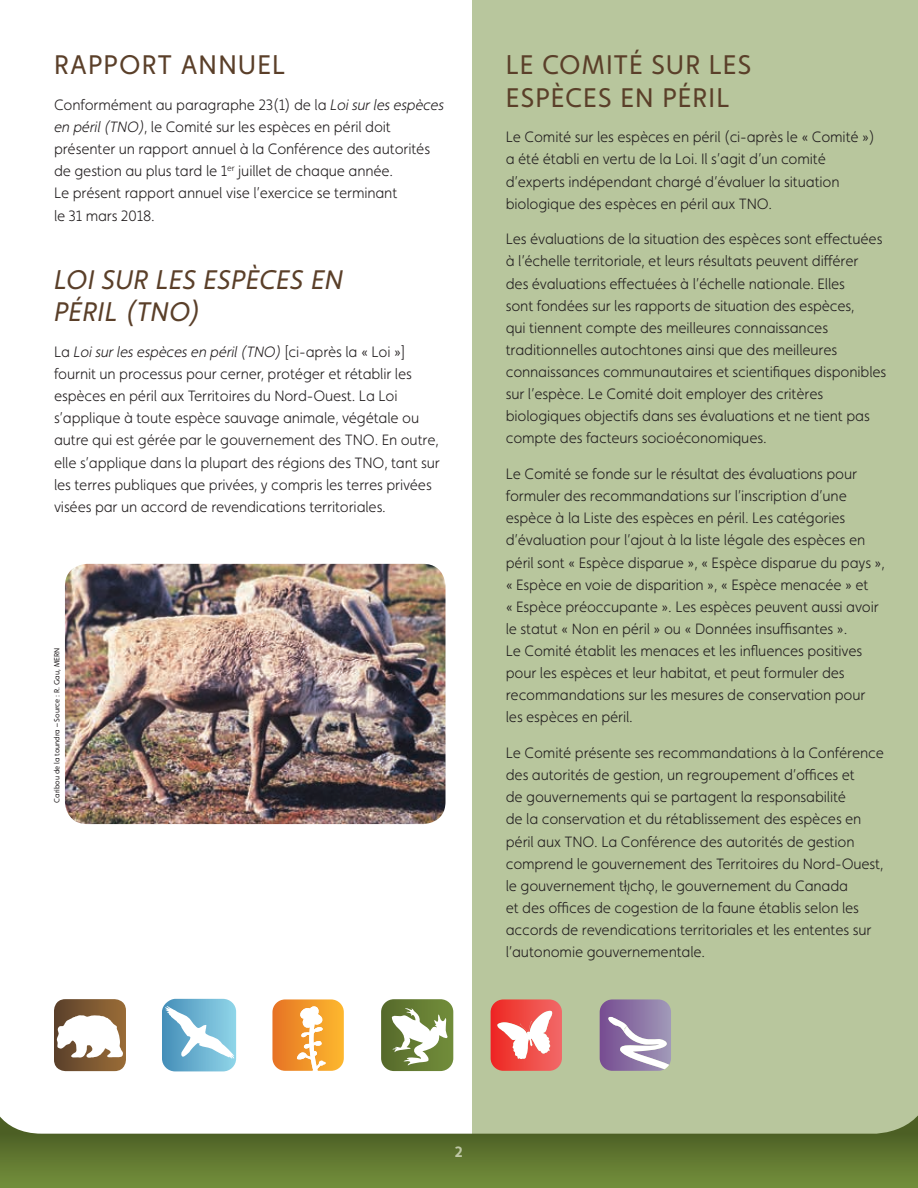
<style>
.page{position:relative;width:918px;height:1188px;background:#fff}
.page>*{position:absolute;margin:0;border:0;box-sizing:border-box;transform-origin:0 0}
.t1{font:27px/32.4px "Faricy New";letter-spacing:.035em;color:#5a3f29}
.t2{font:italic 27px/32.4px "Faricy New";letter-spacing:.01em;color:#5a3f29}
.t3{font:300 15px/22.2px "Faricy New";letter-spacing:-.01em;color:#231f20}
.t4{font:700 15px "Faricy New";color:#bfc8a6}
.t5{font:7.5px "Faricy New";color:#231f20}
.s1{font-style:italic}
</style>
<div class="page">
<div style="left:472px;top:0;width:446px;height:1141px;background:#b8c69d"></div>
<svg style="left:0;top:1115px;width:918px;height:73px"></svg>
<svg style="left:54px;top:999px;width:72px;height:72px"></svg>
<svg style="left:491px;top:999px;width:71px;height:72px;background:#f07773"></svg>
<svg style="left:600px;top:999px;width:71px;height:72px;background:#9f8cb2"></svg>
<svg style="left:272px;top:999px;width:72px;height:72px"></svg>
<svg style="left:381px;top:999px;width:72px;height:72px"></svg>
<svg style="left:162px;top:999px;width:74px;height:72px"></svg>
<img style="left:65px;top:564px;width:381px;height:260px">
<h1 class="t1" style="left:54px;top:49px;width:233px">RAPPORT ANNUEL</h1>
<p class="t3" style="left:54px;top:94px;width:392px">Conformément au paragraphe 23(1) de la <span class="s1">Loi sur les espèces en péril (TNO)</span>, le Comité sur les espèces en péril doit présenter un rapport annuel à la Conférence des autorités de gestion au plus tard le 1<sup>er</sup> juillet de chaque année.<br>Le présent rapport annuel vise l’exercice se terminant<br>le 31 mars 2018.</p>
<h1 class="t2" style="left:54px;top:263px;width:290px">LOI SUR LES ESPÈCES EN<br>PÉRIL (TNO)</h1>
<p class="t3" style="left:54px;top:341px;width:387px">La <span class="s1">Loi sur les espèces en péril (TNO)</span> [ci-après la « Loi »] fournit un processus pour cerner, protéger et rétablir les espèces en péril aux Territoires du Nord-Ouest. La Loi s’applique à toute espèce sauvage animale, végétale ou autre qui est gérée par le gouvernement des TNO. En outre, elle s’applique dans la plupart des régions des TNO, tant sur les terres publiques que privées, y compris les terres privées visées par un accord de revendications territoriales.</p>
<p class="t5" style="left:53px;top:803px;width:156px;rotate:-90deg">Caribou de la toundra – Source : R. Gau, MERN</p>
<h1 class="t1" style="left:506px;top:49px;width:247px">LE COMITÉ SUR LES<br>ESPÈCES EN PÉRIL</h1>
<p class="t3" style="left:506px;top:126px;width:370px">Le Comité sur les espèces en péril (ci-après le « Comité ») a été établi en vertu de la Loi. Il s’agit d’un comité d’experts indépendant chargé d’évaluer la situation biologique des espèces en péril aux TNO.</p>
<p class="t3" style="left:506px;top:228px;width:382px">Les évaluations de la situation des espèces sont effectuées à l’échelle territoriale, et leurs résultats peuvent différer<br>des évaluations effectuées à l’échelle nationale. Elles<br>sont fondées sur les rapports de situation des espèces,<br>qui tiennent compte des meilleures connaissances traditionnelles autochtones ainsi que des meilleures connaissances communautaires et scientifiques disponibles sur l’espèce. Le Comité doit employer des critères biologiques objectifs dans ses évaluations et ne tient pas compte des facteurs socioéconomiques.</p>
<p class="t3" style="left:506px;top:463px;width:380px">Le Comité se fonde sur le résultat des évaluations pour formuler des recommandations sur l’inscription d’une espèce à la Liste des espèces en péril. Les catégories d’évaluation pour l’ajout à la liste légale des espèces en péril sont « Espèce disparue », « Espèce disparue du pays », « Espèce en voie de disparition », « Espèce menacée » et<br>« Espèce préoccupante ». Les espèces peuvent aussi avoir le statut « Non en péril » ou « Données insuffisantes ».<br>Le Comité établit les menaces et les influences positives pour les espèces et leur habitat, et peut formuler des recommandations sur les mesures de conservation pour les espèces en péril.</p>
<p class="t3" style="left:506px;top:742px;width:380px">Le Comité présente ses recommandations à la Conférence des autorités de gestion, un regroupement d’offices et<br>de gouvernements qui se partagent la responsabilité<br>de la conservation et du rétablissement des espèces en péril aux TNO. La Conférence des autorités de gestion comprend le gouvernement des Territoires du Nord-Ouest, le gouvernement tłı˛cho˛ , le gouvernement du Canada<br>et des offices de cogestion de la faune établis selon les accords de revendications territoriales et les ententes sur l’autonomie gouvernementale.</p>
<p class="t4" style="left:455px;top:1143px;width:10px">2</p>
</div>
